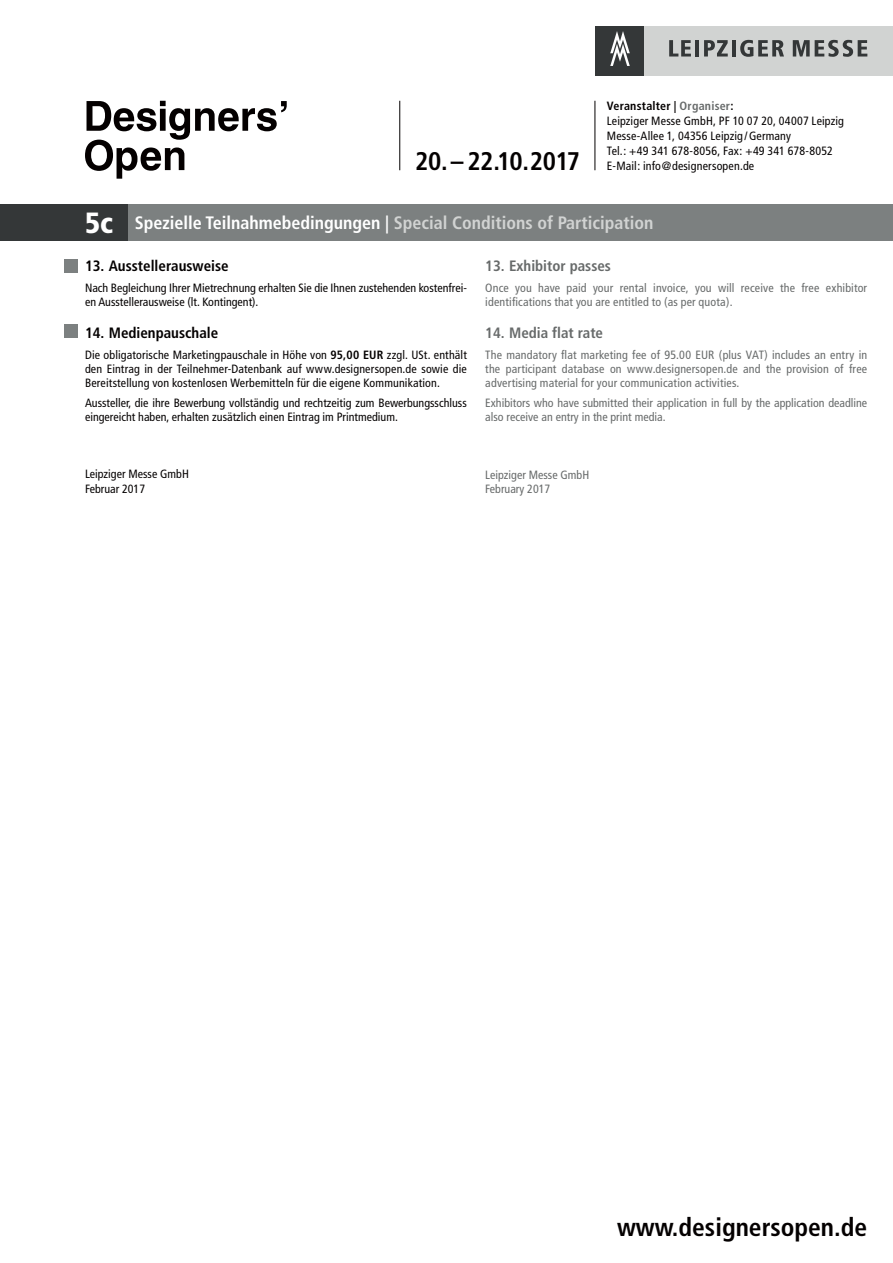
<style>
.page{position:relative;width:893px;height:1263px;background:#fff}
.page>*{position:absolute;margin:0;border:0;box-sizing:border-box;transform-origin:0 0}
.t1{font:700 condensed 25.5px "Frutiger";color:#040000}
.t2{font:700 condensed 25.5px "Frutiger";letter-spacing:-.025em;color:#040000}
.t3{font:700 condensed 18px "Frutiger";color:#d1d3d2}
.t4{font:700 condensed 15px "Frutiger";color:#040000}
.t5{font:700 condensed 15px "Frutiger";color:#676a6a}
.t6{font:condensed 12px/13.8px "Frutiger";color:#040000}
.t7{font:condensed 12px/13.8px "Frutiger";letter-spacing:.005em;color:#676a6a}
.s1{font-weight:700}
.s2{font-weight:700;color:#676a6a}
.s3{font-weight:900;font-size:29.25px;color:#fff}
.s4{color:#fff}
</style>
<div class="page">
<div style="left:0;top:204px;width:893px;height:36px;background:#7c8080"></div>
<div style="left:0;top:204px;width:128px;height:36px;background:#343738"></div>
<div style="left:64px;top:259px;width:14px;height:14px;background:#7c8080"></div>
<div style="left:64px;top:325px;width:14px;height:13px;background:#7c8080"></div>
<hr style="left:595px;top:101px;width:1px;height:69px;background:#040000">
<svg style="left:85px;top:101px;width:202px;height:78px"></svg>
<hr style="left:399px;top:101px;width:1px;height:69px;background:#040000">
<div style="left:595px;top:26px;width:50px;height:49px;background:#343738"></div>
<svg style="left:610px;top:31px;width:20px;height:35px"></svg>
<div style="left:645px;top:26px;width:248px;height:49px;background:#d1d3d2"></div>
<svg style="left:669px;top:40px;width:22px;height:17px"></svg>
<hr style="left:695px;top:40px;width:4px;height:17px;background:#343738">
<svg style="left:704px;top:40px;width:24px;height:17px"></svg>
<hr style="left:732px;top:40px;width:4px;height:17px;background:#343738">
<svg style="left:740px;top:40px;width:44px;height:17px"></svg>
<svg style="left:793px;top:40px;width:74px;height:17px"></svg>
<h1 class="t2" style="left:415px;top:151px;width:166px">20. – 22.10.2017</h1>
<p class="t6" style="left:607px;top:99px;width:239px;line-height:15.1px"><span class="s1">Veranstalter |</span> <span class="s2">Organiser</span><span class="s1">:<br></span>Leipziger Messe GmbH, PF 10 07 20, 04007 Leipzig Messe-Allee 1, 04356 Leipzig / Germany<br>Tel.: +49 341 678-8056, Fax: +49 341 678-8052<br>E-Mail: info@designersopen.de</p>
<h2 class="t3" style="left:85px;top:215px;width:570px"><span class="s3">5c</span> <span class="s4">Spezielle Teilnahmebedingungen |</span> Special Conditions of Participation</h2>
<p class="t4" style="left:85px;top:260px;width:145px">13. Ausstellerausweise</p>
<p class="t6" style="left:85px;top:282px;width:383px">Nach Begleichung Ihrer Mietrechnung erhalten Sie die Ihnen zustehenden kostenfrei&shy;en Ausstellerausweise (lt. Kontingent).</p>
<p class="t4" style="left:85px;top:327px;width:135px">14. Medienpauschale</p>
<p class="t6" style="left:85px;top:349px;width:383px;text-align:justify">Die obligatorische Marketingpauschale in Höhe von <span class="s1">95,00 EUR</span> zzgl. USt. enthält den Eintrag in der Teilnehmer-Datenbank auf www.designersopen.de sowie die Bereitstellung von kostenlosen Werbemitteln für die eigene Kommunikation.</p>
<p class="t6" style="left:85px;top:397px;width:383px">Aussteller, die ihre Bewerbung vollständig und rechtzeitig zum Bewerbungsschluss eingereicht haben, erhalten zusätzlich einen Eintrag im Printmedium.</p>
<p class="t5" style="left:485px;top:260px;width:127px">13. Exhibitor passes</p>
<p class="t7" style="left:485px;top:282px;width:383px">Once you have paid your rental invoice, you will receive the free exhibitor identifications that you are entitled to (as per quota).</p>
<p class="t5" style="left:485px;top:327px;width:119px">14. Media flat rate</p>
<p class="t7" style="left:485px;top:349px;width:383px;text-align:justify">The mandatory flat marketing fee of 95.00 EUR (plus VAT) includes an entry in the participant database on www.designersopen.de and the provision of free advertising material for your communication activities.</p>
<p class="t7" style="left:485px;top:397px;width:383px">Exhibitors who have submitted their application in full by the application deadline also receive an entry in the print media.</p>
<p class="t6" style="left:85px;top:468px;width:105px;line-height:14.4px">Leipziger Messe GmbH<br>Februar 2017</p>
<p class="t7" style="left:485px;top:468px;width:105px;line-height:14.4px">Leipziger Messe GmbH<br>February 2017</p>
<h1 class="t1" style="left:617px;top:1217px;width:252px">www.designersopen.de</h1>
</div>
